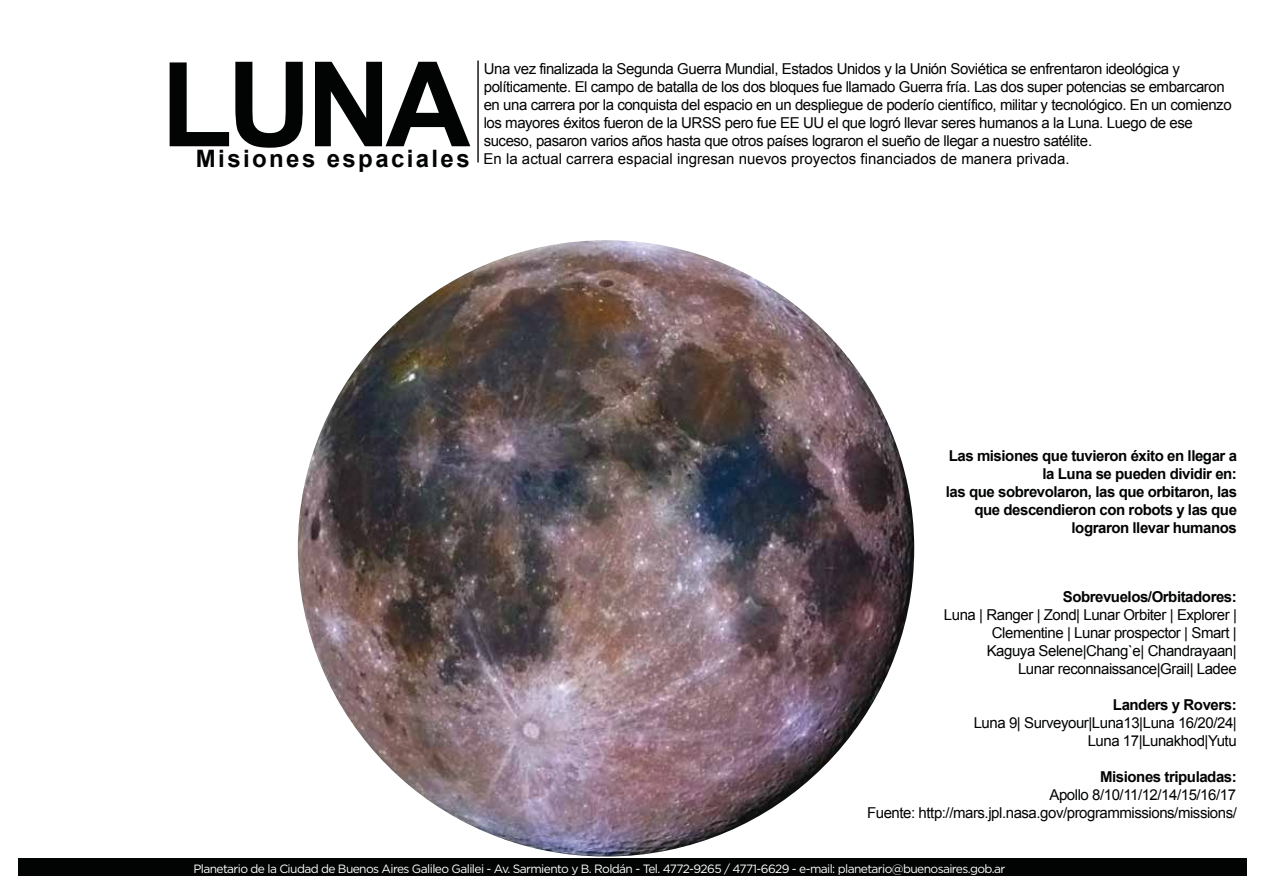
<style>
.page{position:relative;width:1263px;height:893px;background:#fff}
.page>*{position:absolute;margin:0;border:0;box-sizing:border-box;transform-origin:0 0}
.t1{font:700 118.05px "Arial";color:#020303}
.t2{font:700 24px "Arial";letter-spacing:.1em;color:#020303}
.t3{font:15px/18px "Arial";letter-spacing:-.03em;color:#020303;text-align:right}
.t4{font:700 15px/18px "Arial";letter-spacing:-.03em;color:#020303;text-align:right}
.t5{font:12px "Gotham";letter-spacing:-.05em;color:#fff}
</style>
<div class="page">
<hr style="left:477px;top:60px;width:2px;height:102px;background:#1a171c">
<img style="left:298px;top:240px;width:616px;height:616px;border-radius:308px">
<div style="left:18px;top:859px;width:1229px;height:17px;background:#020303"></div>
<h1 class="t1" style="left:161px;top:26px;width:312px">LUNA</h1>
<h2 class="t2" style="left:196px;top:142px;width:275px">Misiones espaciales</h2>
<p class="t3" style="left:484px;top:60px;width:749px;text-align:left">Una vez finalizada la Segunda Guerra Mundial, Estados Unidos y la Unión Soviética se enfrentaron ideológica y políticamente. El campo de batalla de los dos bloques fue llamado Guerra fría. Las dos super potencias se embarcaron en una carrera por la conquista del espacio en un despliegue de poderío científico, militar y tecnológico. En un comienzo los mayores éxitos fueron de la URSS pero fue EE UU el que logró llevar seres humanos a la Luna. Luego de ese suceso, pasaron varios años hasta que otros países lograron el sueño de llegar a nuestro satélite.<br>En la actual carrera espacial ingresan nuevos proyectos financiados de manera privada.</p>
<p class="t4" style="left:946px;top:447px;width:293px">Las misiones que tuvieron éxito en llegar a la Luna se pueden dividir en:<br>las que sobrevolaron, las que orbitaron, las que descendieron con robots y las que lograron llevar humanos</p>
<p class="t4" style="left:1063px;top:588px;width:176px">Sobrevuelos/Orbitadores:</p>
<p class="t3" style="left:944px;top:606px;width:294px">Luna | Ranger | Zond| Lunar Orbiter | Explorer | Clementine | Lunar prospector | Smart | Kaguya Selene|Chang`e| Chandrayaan|<br>Lunar reconnaissance|Grail| Ladee</p>
<p class="t4" style="left:1113px;top:696px;width:125px">Landers y Rovers:</p>
<p class="t3" style="left:974px;top:714px;width:265px">Luna 9| Surveyour|Luna13|Luna 16/20/24|<br>Luna 17|Lunakhod|Yutu</p>
<p class="t4" style="left:1100px;top:768px;width:138px">Misiones tripuladas:</p>
<p class="t3" style="left:1049px;top:786px;width:188px">Apollo 8/10/11/12/14/15/16/17</p>
<p class="t3" style="left:867px;top:804px;width:371px">Fuente: http://mars.jpl.nasa.gov/programmissions/missions/</p>
<p class="t5" style="left:193px;top:861px;width:813px">Planetario de la Ciudad de Buenos Aires Galileo Galilei - Av. Sarmiento y B. Roldán - Tel. 4772-9265 / 4771-6629 - e-mail: planetario@buenosaires.gob.ar</p>
</div>
